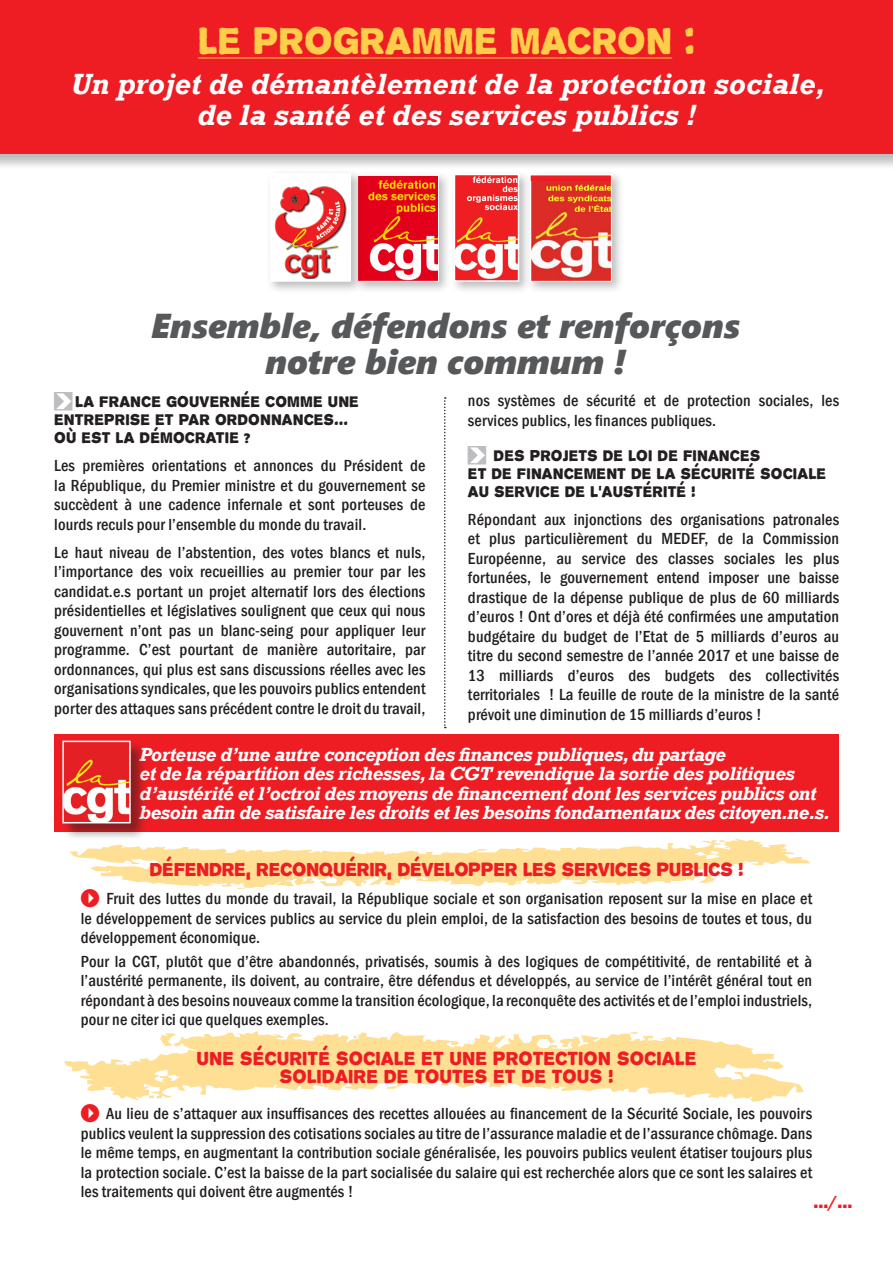
<style>
.page{position:relative;width:893px;height:1263px;background:#fff}
.page>*{position:absolute;margin:0;border:0;box-sizing:border-box;transform-origin:0 0}
.t1{font:italic 34.5px/36px "Segoe UI Black";color:#57585a;text-align:center}
.t2{font:33px "Propaganda";color:#fece4b}
.t3{font:italic 700 30px/31.5px "Rockwell";color:#fff;text-align:center}
.text_courant{font:italic 700 19.5px/19.5px "Rockwell";letter-spacing:-.03em;color:#fff}
.t4{font:800 18px "Franklin Gothic";color:#ee1d23}
.text_courant-2{font:500 condensed 16.5px/19.5px "Franklin Gothic";letter-spacing:.01em;color:#231f20;text-align:justify}
.inter_1{font:16.5px/18px "Propaganda";color:#ee1d23;text-align:center}
.inter_1-2{font:16.5px "Propaganda";letter-spacing:-.02em;color:#ee1d23}
.inter_1-3{font:13.5px/18px "Propaganda";letter-spacing:.01em;color:#231f20}
.s1{font-style:inherit}
.s2{font-family:"Arrowstfb";font-size:18px;color:#bcbdc0}
.s3{font-family:"Segoe UI Black"}
.s4{font-family:"Arrowstfb";font-weight:400;font-stretch:normal;font-size:18px;color:#ee1d23}
</style>
<div class="page">
<svg style="left:70px;top:839px;width:740px;height:50px"></svg>
<svg style="left:64px;top:1031px;width:740px;height:71px;fill:#ffdf94"></svg>
<div style="left:0;top:0;width:893px;height:170px;background:#231f20;opacity:.3"></div>
<div style="left:0;top:0;width:893px;height:154px;background:#ee1d23"></div>
<hr style="left:198px;top:58px;width:474px;height:1px;background:#fece4b">
<div style="left:54px;top:735px;width:785px;height:97px;background:#ee1d23"></div>
<div style="left:450px;top:170px;width:82px;height:124px;background:#231f20;opacity:.3"></div>
<img style="left:456px;top:176px;width:61px;height:104px">
<div style="left:454px;top:174px;width:65px;height:108px;border:1px solid #fff"></div>
<div style="left:526px;top:171px;width:98px;height:123px;background:#231f20;opacity:.3"></div>
<div style="left:530px;top:175px;width:81px;height:106px;background:#ee1d23"></div>
<img style="left:532px;top:181px;width:78px;height:99px">
<div style="left:530px;top:175px;width:82px;height:107px;border:1px solid #fff"></div>
<div style="left:353px;top:171px;width:99px;height:123px;background:#231f20;opacity:.3"></div>
<img style="left:363px;top:177px;width:74px;height:103px">
<div style="left:357px;top:175px;width:82px;height:107px;border:1px solid #fff"></div>
<div style="left:266px;top:169px;width:97px;height:125px;background:#231f20;opacity:.3"></div>
<img style="left:274px;top:177px;width:73px;height:101px">
<svg style="left:444px;top:397px;width:2px;height:331px"></svg>
<div style="left:63px;top:741px;width:84px;height:99px;background:#231f20;opacity:.5"></div>
<img style="left:65px;top:744px;width:63px;height:76px">
<div style="left:62px;top:741px;width:69px;height:82px;border:2px solid #fff"></div>
<p class="t2" style="left:198px;top:11px;width:499px">LE PROGRAMME MACRON <span class="s1">:</span></p>
<p class="t3" style="left:70px;top:68px;width:757px">Un projet de démantèlement de la protection sociale, de la santé et des services publics !</p>
<p class="t1" style="left:151px;top:306px;width:590px">Ensemble, défendons et renforçons notre bien commum !</p>
<p class="inter_1-3" style="left:54px;top:392px;width:306px"><span class="s2">F</span>LA FRANCE GOUVERNÉE COMME UNE<br>ENTREPRISE ET PAR ORDONNANCES...<br>OÙ EST LA DÉMOCRATIE <span class="s3">?</span></p>
<p class="text_courant-2" style="left:54px;top:456px;width:373px">Les premières orientations et annonces du Président de la République, du Premier ministre et du gouvernement se succèdent à une cadence infernale et sont porteuses de lourds reculs pour l’ensemble du monde du travail.</p>
<p class="text_courant-2" style="left:54px;top:542px;width:373px">Le haut niveau de l’abstention, des votes blancs et nuls, l’importance des voix recueillies au premier tour par les candidat.e.s portant un projet alternatif lors des élections présidentielles et législatives soulignent que ceux qui nous gouvernent n’ont pas un blanc-seing pour appliquer leur programme. C’est pourtant de manière autoritaire, par ordonnances, qui plus est sans discussions réelles avec les organisations syndicales, que les pouvoirs publics entendent porter des attaques sans précédent contre le droit du travail,</p>
<p class="text_courant-2" style="left:468px;top:391px;width:373px">nos systèmes de sécurité et de protection sociales, les services publics, les finances publiques.</p>
<p class="inter_1-3" style="left:468px;top:446px;width:360px"><span class="s2">F</span> DES PROJETS DE LOI DE FINANCES<br>ET DE FINANCEMENT DE LA SÉCURITÉ SOCIALE<br>AU SERVICE DE L’AUSTÉRITÉ !</p>
<p class="text_courant-2" style="left:468px;top:509px;width:373px">Répondant aux injonctions des organisations patronales et plus particulièrement du MEDEF, de la Commission Européenne, au service des classes sociales les plus fortunées, le gouvernement entend imposer une baisse drastique de la dépense publique de plus de 60 milliards d’euros ! Ont d’ores et déjà été confirmées une amputation budgétaire du budget de l’Etat de 5 milliards d’euros au titre du second semestre de l’année 2017 et une baisse de 13 milliards d’euros des budgets des collectivités territoriales ! La feuille de route de la ministre de la santé prévoit une diminution de 15 milliards d’euros !</p>
<p class="text_courant" style="left:139px;top:745px;width:692px">Porteuse d’une autre conception des finances publiques, du partage<br>et de la répartition des richesses, la CGT revendique la sortie des politiques d’austérité et l’octroi des moyens de financement dont les services publics ont besoin afin de satisfaire les droits et les besoins fondamentaux des citoyen.ne.s.</p>
<p class="inter_1-2" style="left:150px;top:855px;width:595px">DÉFENDRE, RECONQUÉRIR, DÉVELOPPER LES SERVICES PUBLICS !</p>
<p class="text_courant-2" style="left:81px;top:889px;width:733px"><span class="s4">I</span> Fruit des luttes du monde du travail, la République sociale et son organisation reposent sur la mise en place et le développement de services publics au service du plein emploi, de la satisfaction des besoins de toutes et tous, du développement économique.</p>
<p class="text_courant-2" style="left:81px;top:951px;width:733px">Pour la CGT, plutôt que d’être abandonnés, privatisés, soumis à des logiques de compétitivité, de rentabilité et à l’austérité permanente, ils doivent, au contraire, être défendus et développés, au service de l’intérêt général tout en répondant à des besoins nouveaux comme la transition écologique, la reconquête des activités et de l’emploi industriels, pour ne citer ici que quelques exemples.</p>
<p class="inter_1" style="left:197px;top:1048px;width:501px">UNE SÉCURITÉ SOCIALE ET UNE PROTECTION SOCIALE<br>SOLIDAIRE DE TOUTES ET DE TOUS !</p>
<p class="text_courant-2" style="left:81px;top:1104px;width:733px"><span class="s4">I</span> Au lieu de s’attaquer aux insuffisances des recettes allouées au financement de la Sécurité Sociale, les pouvoirs publics veulent la suppression des cotisations sociales au titre de l’assurance maladie et de l’assurance chômage. Dans le même temps, en augmentant la contribution sociale généralisée, les pouvoirs publics veulent étatiser toujours plus la protection sociale. C’est la baisse de la part socialisée du salaire qui est recherchée alors que ce sont les salaires et les traitements qui doivent être augmentés !</p>
<p class="t4" style="left:813px;top:1190px;width:40px">.../...</p>
</div>
